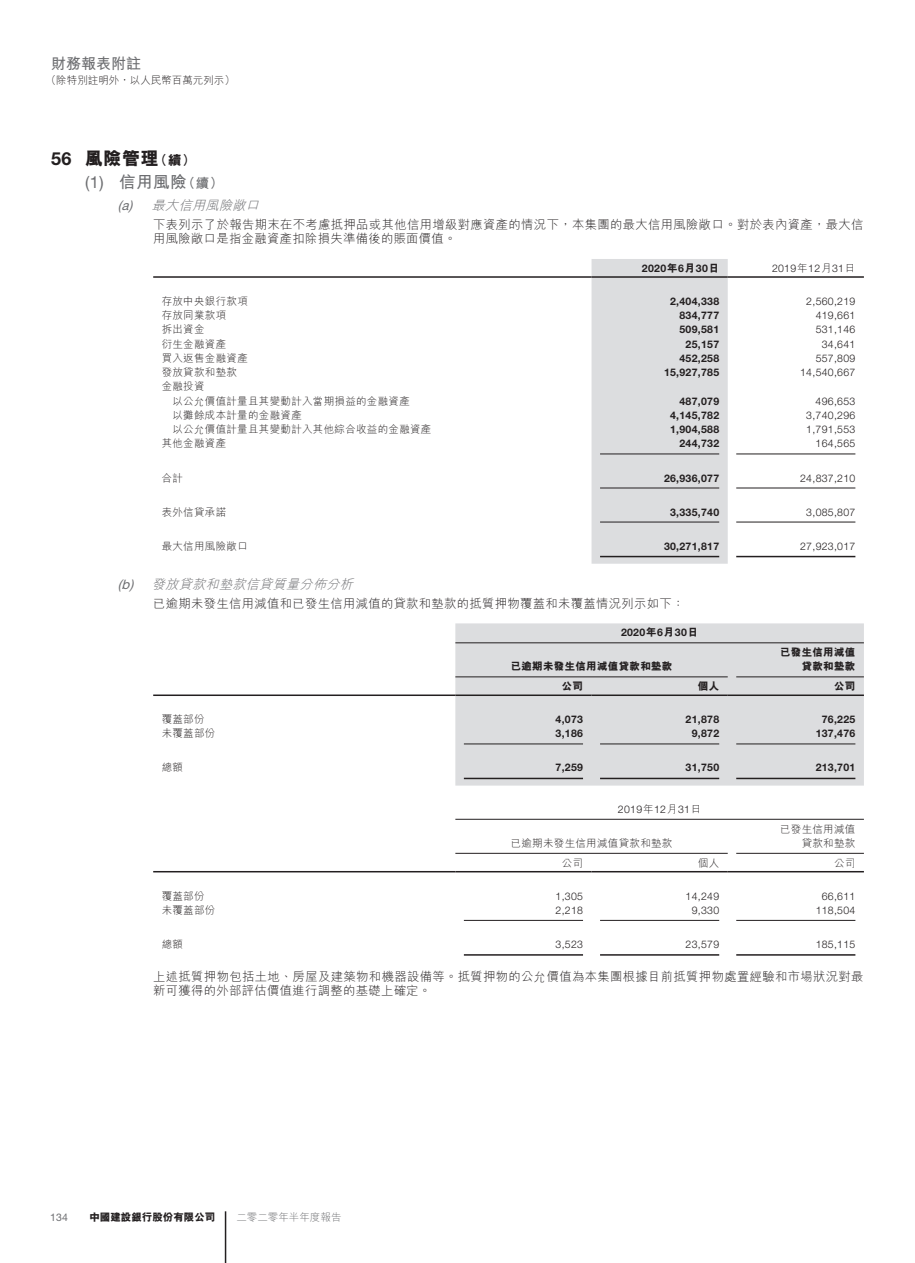
<style>
.page{position:relative;width:915px;height:1263px;background:#fff}
.page>*{position:absolute;margin:0;border:0;box-sizing:border-box;transform-origin:0 0}
.t1{font:800 18px "M Hei HK";color:#231f20}
.t2{font:700 16.5px "M Hei HK";color:#6c6d70}
.t3{font:700 15px "M Hei HK";color:#6c6d70}
.t4{font:italic 300 13.05px "M Hei HK";color:#6c6d70}
.t5{font:300 12.3px/14.2px "M Hei HK";letter-spacing:.03em;color:#231f20}
.t6{font:300 10.5px "Helvetica Neue LT Std";letter-spacing:.03em;color:#231f20}
.t7{font:700 10.5px "Helvetica Neue LT Std";letter-spacing:.03em;color:#231f20}
.t8{font:300 10.5px/14.2px "M Hei HK";letter-spacing:.03em;color:#231f20}
.t9{font:800 10.5px/14.2px "M Hei HK";letter-spacing:.03em;color:#231f20;text-align:right}
.t10{font:300 10.5px "M Hei HK";color:#231f20}
.t11{font:800 10.5px "M Hei HK";color:#231f20}
.t12{font:300 10.5px "M Hei HK";color:#6c6d70}
.t13{font:10.5px "Helvetica Neue LT Std";color:#6c6d70}
.s1{font-family:"Helvetica Neue LT Std";font-weight:700}
.s2{font-size:13.5px}
.s3{font-family:"Helvetica Neue LT Std";font-weight:400}
.s4{font-family:"M Hei HK";font-weight:800}
.s5{font-family:"M Hei HK"}
</style>
<div class="page">
<hr style="left:225px;top:1211px;width:1px;height:52px;background:#231f20">
<div style="left:591px;top:259px;width:136px;height:305px;background:#dcdddf"></div>
<hr style="left:153px;top:276px;width:438px;height:2px;background:#231f20">
<hr style="left:591px;top:276px;width:136px;height:2px;background:#231f20">
<hr style="left:727px;top:276px;width:136px;height:2px;background:#231f20">
<hr style="left:600px;top:454px;width:119px;height:1px;background:#231f20">
<hr style="left:736px;top:454px;width:119px;height:1px;background:#231f20">
<hr style="left:600px;top:488px;width:119px;height:1px;background:#231f20">
<hr style="left:736px;top:488px;width:119px;height:1px;background:#231f20">
<hr style="left:600px;top:522px;width:119px;height:1px;background:#231f20">
<hr style="left:736px;top:522px;width:119px;height:1px;background:#231f20">
<hr style="left:600px;top:556px;width:119px;height:1px;background:#231f20">
<hr style="left:736px;top:556px;width:119px;height:1px;background:#231f20">
<div style="left:455px;top:623px;width:408px;height:163px;background:#dcdddf"></div>
<hr style="left:455px;top:642px;width:408px;height:1px;background:#231f20">
<hr style="left:455px;top:676px;width:272px;height:1px;background:#231f20">
<hr style="left:736px;top:676px;width:127px;height:1px;background:#231f20">
<hr style="left:153px;top:694px;width:302px;height:2px;background:#231f20">
<hr style="left:455px;top:694px;width:136px;height:2px;background:#231f20">
<hr style="left:591px;top:694px;width:136px;height:2px;background:#231f20">
<hr style="left:727px;top:694px;width:136px;height:2px;background:#231f20">
<hr style="left:463px;top:743px;width:120px;height:1px;background:#231f20">
<hr style="left:600px;top:743px;width:119px;height:1px;background:#231f20">
<hr style="left:736px;top:743px;width:119px;height:1px;background:#231f20">
<hr style="left:463px;top:778px;width:120px;height:1px;background:#231f20">
<hr style="left:600px;top:778px;width:119px;height:1px;background:#231f20">
<hr style="left:736px;top:778px;width:119px;height:1px;background:#231f20">
<hr style="left:455px;top:819px;width:408px;height:1px;background:#231f20">
<hr style="left:455px;top:853px;width:272px;height:1px;background:#231f20">
<hr style="left:736px;top:853px;width:127px;height:1px;background:#231f20">
<hr style="left:153px;top:871px;width:302px;height:1px;background:#231f20">
<hr style="left:455px;top:871px;width:136px;height:1px;background:#231f20">
<hr style="left:591px;top:871px;width:136px;height:1px;background:#231f20">
<hr style="left:727px;top:871px;width:136px;height:1px;background:#231f20">
<hr style="left:463px;top:920px;width:120px;height:1px;background:#231f20">
<hr style="left:600px;top:920px;width:119px;height:1px;background:#231f20">
<hr style="left:736px;top:920px;width:119px;height:1px;background:#231f20">
<hr style="left:463px;top:954px;width:120px;height:2px;background:#231f20">
<hr style="left:600px;top:954px;width:119px;height:2px;background:#231f20">
<hr style="left:736px;top:954px;width:119px;height:2px;background:#231f20">
<p class="t3" style="left:51px;top:52px;width:91px">財務報表附註</p>
<p class="t10" style="left:46px;top:75px;width:190px">（除特別註明外，以人民幣百萬元列示）</p>
<h1 class="t1" style="left:51px;top:146px;width:146px"><span class="s1">56</span> 風險管理<span class="s2">（續）</span></h1>
<h2 class="t2" style="left:85px;top:170px;width:140px"><span class="s3">(1)</span> 信用風險<span class="s2">（續）</span></h2>
<p class="t4" style="left:118px;top:199px;width:146px"><span class="s3">(a)</span> 最大信用風險敞口</p>
<p class="t5" style="left:153px;top:217px;width:711px">下表列示了於報告期末在不考慮抵押品或其他信用增級對應資產的情況下，本集團的最大信用風險敞口。對於表內資產，最大信用風險敞口是指金融資產扣除損失準備後的賬面價值。</p>
<p class="t7" style="left:641px;top:262px;width:79px">2020<span class="s4">年</span>6<span class="s4">月</span>30<span class="s4">日</span></p>
<p class="t6" style="left:771px;top:262px;width:85px">2019<span class="s5">年</span>12<span class="s5">月</span>31<span class="s5">日</span></p>
<p class="t8" style="left:162px;top:294px;width:88px">存放中央銀行款項</p>
<p class="t7" style="left:670px;top:295px;width:51px">2,404,338</p>
<p class="t6" style="left:806px;top:295px;width:51px">2,560,219</p>
<p class="t8" style="left:162px;top:308px;width:66px">存放同業款項</p>
<p class="t7" style="left:679px;top:309px;width:41px">834,777</p>
<p class="t6" style="left:815px;top:309px;width:41px">419,661</p>
<p class="t8" style="left:162px;top:322px;width:44px">拆出資金</p>
<p class="t7" style="left:679px;top:323px;width:41px">509,581</p>
<p class="t6" style="left:815px;top:323px;width:41px">531,146</p>
<p class="t8" style="left:162px;top:337px;width:66px">衍生金融資產</p>
<p class="t7" style="left:685px;top:337px;width:35px">25,157</p>
<p class="t6" style="left:821px;top:337px;width:35px">34,641</p>
<p class="t8" style="left:162px;top:351px;width:88px">買入返售金融資產</p>
<p class="t7" style="left:679px;top:352px;width:41px">452,258</p>
<p class="t6" style="left:815px;top:352px;width:41px">557,809</p>
<p class="t8" style="left:162px;top:365px;width:77px">發放貸款和墊款</p>
<p class="t7" style="left:663px;top:366px;width:57px">15,927,785</p>
<p class="t6" style="left:799px;top:366px;width:57px">14,540,667</p>
<p class="t8" style="left:172px;top:379px;width:239px;text-indent:-11px">金融投資<br>以公允價值計量且其變動計入當期損益的金融資產</p>
<p class="t7" style="left:679px;top:394px;width:41px">487,079</p>
<p class="t6" style="left:815px;top:394px;width:41px">496,653</p>
<p class="t8" style="left:172px;top:408px;width:131px">以攤餘成本計量的金融資產</p>
<p class="t7" style="left:670px;top:409px;width:51px">4,145,782</p>
<p class="t6" style="left:806px;top:409px;width:51px">3,740,296</p>
<p class="t8" style="left:172px;top:422px;width:260px">以公允價值計量且其變動計入其他綜合收益的金融資產</p>
<p class="t7" style="left:670px;top:423px;width:51px">1,904,588</p>
<p class="t6" style="left:806px;top:423px;width:51px">1,791,553</p>
<p class="t8" style="left:162px;top:436px;width:66px">其他金融資產</p>
<p class="t7" style="left:679px;top:437px;width:41px">244,732</p>
<p class="t6" style="left:815px;top:437px;width:41px">164,565</p>
<p class="t8" style="left:162px;top:470px;width:23px">合計</p>
<p class="t7" style="left:663px;top:471px;width:57px">26,936,077</p>
<p class="t6" style="left:799px;top:471px;width:57px">24,837,210</p>
<p class="t8" style="left:162px;top:504px;width:66px">表外信貸承諾</p>
<p class="t7" style="left:670px;top:505px;width:51px">3,335,740</p>
<p class="t6" style="left:806px;top:505px;width:51px">3,085,807</p>
<p class="t8" style="left:162px;top:538px;width:88px">最大信用風險敞口</p>
<p class="t7" style="left:663px;top:539px;width:57px">30,271,817</p>
<p class="t6" style="left:799px;top:539px;width:57px">27,923,017</p>
<p class="t4" style="left:118px;top:578px;width:240px"><span class="s3">(b)</span> 發放貸款和墊款信貸質量分佈分析</p>
<p class="t5" style="left:153px;top:596px;width:532px">已逾期未發生信用減值和已發生信用減值的貸款和墊款的抵質押物覆蓋和未覆蓋情況列示如下：</p>
<p class="t7" style="left:620px;top:626px;width:79px">2020<span class="s4">年</span>6<span class="s4">月</span>30<span class="s4">日</span></p>
<p class="t9" style="left:510px;top:659px;width:163px">已逾期未發生信用減值貸款和墊款</p>
<p class="t9" style="left:779px;top:645px;width:77px">已發生信用減值貸款和墊款</p>
<p class="t9" style="left:561px;top:679px;width:23px">公司</p>
<p class="t9" style="left:697px;top:679px;width:23px">個人</p>
<p class="t9" style="left:833px;top:679px;width:23px">公司</p>
<p class="t8" style="left:162px;top:712px;width:44px">覆蓋部份</p>
<p class="t7" style="left:555px;top:713px;width:29px">4,073</p>
<p class="t7" style="left:685px;top:713px;width:35px">21,878</p>
<p class="t7" style="left:821px;top:713px;width:35px">76,225</p>
<p class="t8" style="left:162px;top:726px;width:55px">未覆蓋部份</p>
<p class="t7" style="left:555px;top:727px;width:29px">3,186</p>
<p class="t7" style="left:691px;top:727px;width:29px">9,872</p>
<p class="t7" style="left:815px;top:727px;width:41px">137,476</p>
<p class="t8" style="left:162px;top:760px;width:23px">總額</p>
<p class="t7" style="left:555px;top:761px;width:29px">7,259</p>
<p class="t7" style="left:685px;top:761px;width:35px">31,750</p>
<p class="t7" style="left:815px;top:761px;width:41px">213,701</p>
<p class="t6" style="left:617px;top:803px;width:85px">2019<span class="s5">年</span>12<span class="s5">月</span>31<span class="s5">日</span></p>
<p class="t8" style="left:510px;top:836px;width:163px">已逾期未發生信用減值貸款和墊款</p>
<p class="t8" style="left:779px;top:821px;width:77px;text-align:right">已發生信用減值貸款和墊款</p>
<p class="t8" style="left:561px;top:855px;width:23px">公司</p>
<p class="t8" style="left:697px;top:855px;width:23px">個人</p>
<p class="t8" style="left:833px;top:855px;width:23px">公司</p>
<p class="t8" style="left:162px;top:888px;width:44px">覆蓋部份</p>
<p class="t6" style="left:555px;top:889px;width:29px">1,305</p>
<p class="t6" style="left:685px;top:889px;width:35px">14,249</p>
<p class="t6" style="left:821px;top:889px;width:35px">66,611</p>
<p class="t8" style="left:162px;top:903px;width:55px">未覆蓋部份</p>
<p class="t6" style="left:555px;top:904px;width:29px">2,218</p>
<p class="t6" style="left:691px;top:904px;width:29px">9,330</p>
<p class="t6" style="left:815px;top:904px;width:41px">118,504</p>
<p class="t8" style="left:162px;top:937px;width:23px">總額</p>
<p class="t6" style="left:555px;top:938px;width:29px">3,523</p>
<p class="t6" style="left:685px;top:938px;width:35px">23,579</p>
<p class="t6" style="left:815px;top:938px;width:41px">185,115</p>
<p class="t5" style="left:153px;top:969px;width:711px">上述抵質押物包括土地、房屋及建築物和機器設備等。抵質押物的公允價值為本集團根據目前抵質押物處置經驗和市場狀況對最新可獲得的外部評估價值進行調整的基礎上確定。</p>
<p class="t13" style="left:50px;top:1210px;width:19px">134</p>
<p class="t11" style="left:89px;top:1210px;width:127px">中國建設銀行股份有限公司</p>
<p class="t12" style="left:236px;top:1211px;width:106px">二零二零年半年度報告</p>
</div>
